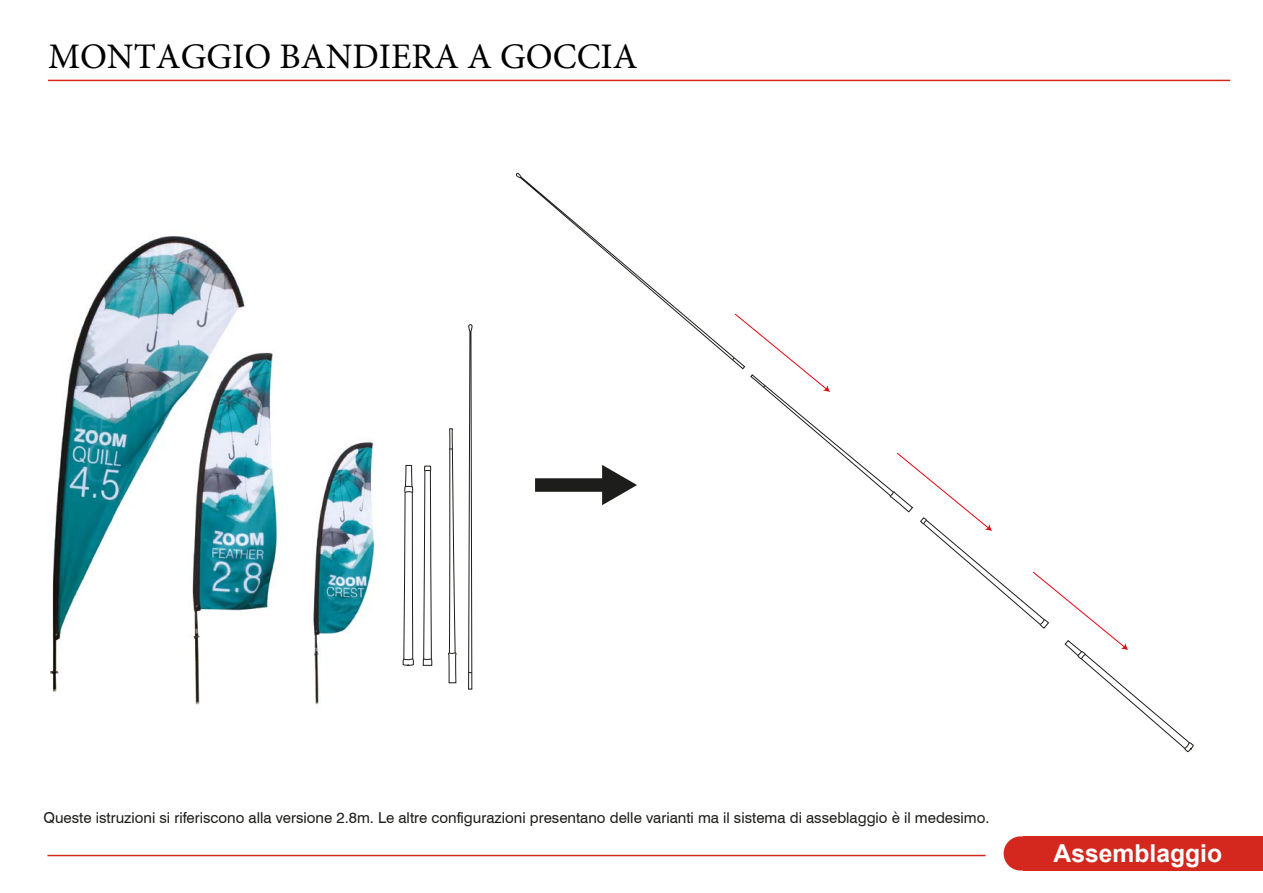
<style>
.page{position:relative;width:1263px;height:893px;background:#fff}
.page>*{position:absolute;margin:0;border:0;box-sizing:border-box;transform-origin:0 0}
.t1{font:36px "Minion Pro";color:#000101}
.t2{font:700 24.6px "Arial";color:#fff}
.t3{font:15px "Swiss 721 BT";color:#1d1d1b}
</style>
<div class="page">
<hr style="left:48px;top:80px;width:1182px;height:1px;background:#d4271e">
<hr style="left:47px;top:855px;width:938px;height:1px;background:#d4271e">
<div style="left:1003px;top:836px;width:35px;height:34px;background:#d4271e;border-radius:50%"></div>
<div style="left:1023px;top:836px;width:240px;height:34px;background:#d4271e"></div>
<img style="left:50px;top:236px;width:325px;height:469px">
<div style="left:535px;top:478px;width:73px;height:14px;background:#1d1d1b"></div>
<svg style="left:602px;top:465px;width:35px;height:40px"></svg>
<svg style="left:402px;top:464px;width:12px;height:202px"></svg>
<svg style="left:422px;top:465px;width:10px;height:392px"></svg>
<svg style="left:448px;top:429px;width:9px;height:255px"></svg>
<svg style="left:468px;top:324px;width:5px;height:366px"></svg>
<svg style="left:515px;top:173px;width:216px;height:186px"></svg>
<svg style="left:731px;top:313px;width:463px;height:439px"></svg>
<h1 class="t1" style="left:48px;top:32px;width:591px">MONTAGGIO BANDIERA A GOCCIA</h1>
<p class="t3" style="left:43px;top:809px;width:948px">Queste istruzioni si riferiscono alla versione 2.8m. Le altre configurazioni presentano delle varianti ma il sistema di asseblaggio è il medesimo.</p>
<h2 class="t2" style="left:1053px;top:837px;width:170px">Assemblaggio</h2>
</div>
